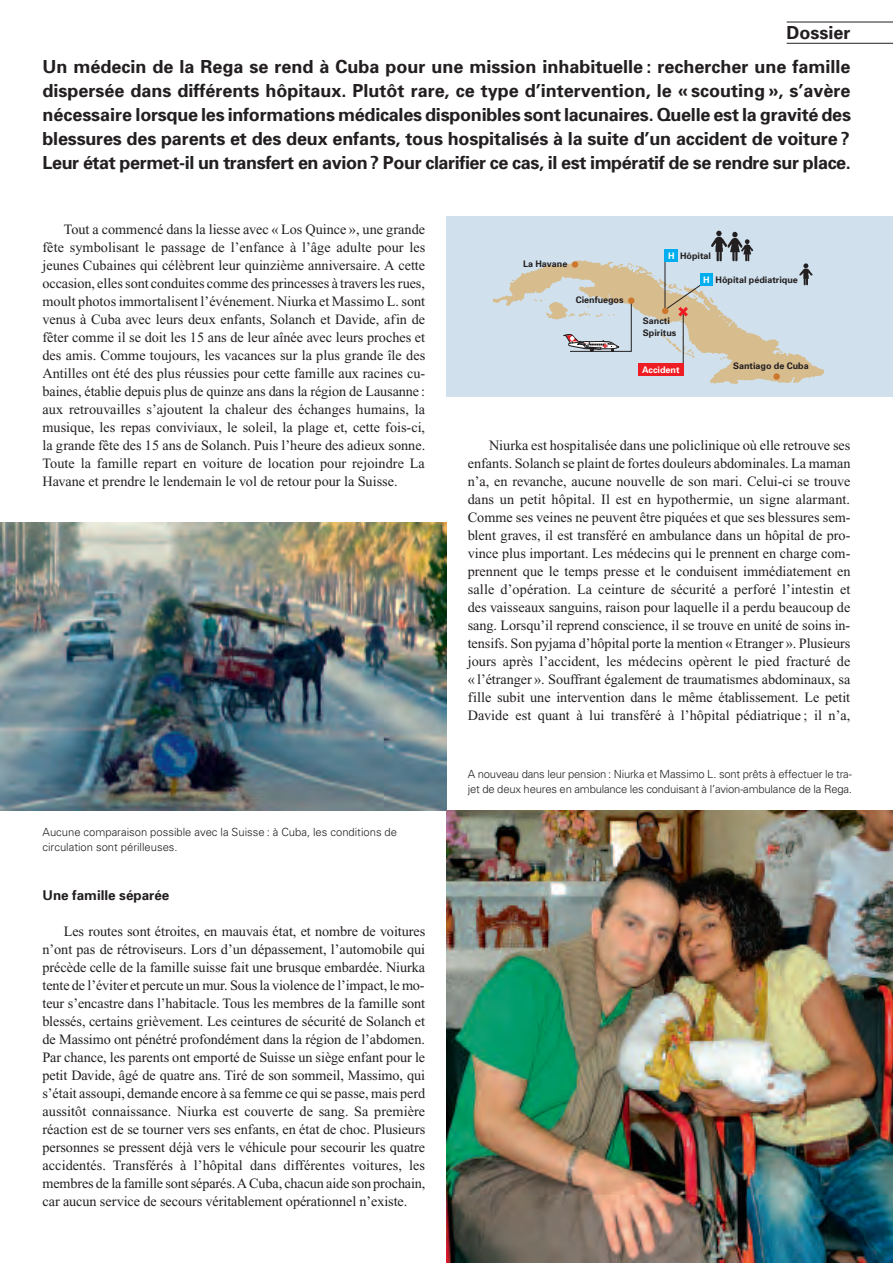
<style>
.page{position:relative;width:893px;height:1263px;background:#fff}
.page>*{position:absolute;margin:0;border:0;box-sizing:border-box;transform-origin:0 0}
.t1{font:700 18px/24px "Univers";letter-spacing:-.025em;color:#231f20;text-align:justify}
.t2{font:700 18px "Univers";color:#231f20}
.t3{font:14.25px/18px "Times New Roman";color:#231f20;text-align:justify}
.t4{font:700 13.5px "Univers";color:#231f20}
.t5{font:300 11.25px/15px "Univers";letter-spacing:-.015em;color:#231f20}
.t6{font:700 9px/12px "Univers";color:#231f20}
.t7{font:700 9px "Univers";color:#fff}
</style>
<div class="page">
<div style="left:446px;top:216px;width:447px;height:180px;background:#d0e1ed"></div>
<img style="left:492px;top:260px;width:332px;height:124px">
<div style="left:572px;top:261px;width:6px;height:7px;background:#cc772c;border-radius:50%"></div>
<div style="left:773px;top:373px;width:7px;height:7px;background:#cc772c;border-radius:50%"></div>
<svg style="left:563px;top:300px;width:69px;height:52px"></svg>
<div style="left:628px;top:297px;width:6px;height:7px;background:#cc772c;border-radius:50%"></div>
<hr style="left:683px;top:310px;width:1px;height:66px;background:#231f20">
<hr style="left:665px;top:249px;width:1px;height:62px;background:#231f20">
<div style="left:700px;top:273px;width:12px;height:13px;background:#00aeef"></div>
<svg style="left:662px;top:284px;width:40px;height:36px"></svg>
<div style="left:664px;top:249px;width:14px;height:13px;background:#00aeef"></div>
<div style="left:638px;top:363px;width:46px;height:13px;background:#ee1d23"></div>
<img style="left:711px;top:231px;width:46px;height:30px">
<img style="left:797px;top:260px;width:15px;height:25px">
<img style="left:0;top:522px;width:446px;height:288px">
<img style="left:446px;top:810px;width:447px;height:453px">
<hr style="left:787px;top:22px;width:106px;height:1px;background:#231f20">
<hr style="left:787px;top:43px;width:106px;height:1px;background:#231f20">
<p class="t2" style="left:786px;top:26px;width:65px">Dossier</p>
<p class="t1" style="left:43px;top:56px;width:810px">Un médecin de la Rega se rend à Cuba pour une mission inhabituelle : rechercher une famille dispersée dans différents hôpitaux. Plutôt rare, ce type d’intervention, le « scouting », s’avère nécessaire lorsque les informations médicales disponibles sont lacunaires. Quelle est la gravité des blessures des parents et des deux enfants, tous hospitalisés à la suite d’un accident de voiture ?<br>Leur état permet-il un transfert en avion ? Pour clarifier ce cas, il est impératif de se rendre sur place.</p>
<p class="t3" style="left:43px;top:222px;width:384px;text-indent:21px">Tout a commencé dans la liesse avec « Los Quince », une grande fête symbolisant le passage de l’enfance à l’âge adulte pour les jeunes Cubaines qui célèbrent leur quinzième anniversaire. A cette occasion, elles sont conduites comme des princesses à travers les rues, moult photos immortalisent l’événement. Niurka et Massimo L. sont venus à Cuba avec leurs deux enfants, Solanch et Davide, afin de fêter comme il se doit les 15 ans de leur aînée avec leurs proches et des amis. Comme toujours, les vacances sur la plus grande île des Antilles ont été des plus réussies pour cette famille aux racines cu&shy;baines, établie depuis plus de quinze ans dans la région de Lausanne : aux retrouvailles s’ajoutent la chaleur des échanges humains, la musique, les repas conviviaux, le soleil, la plage et, cette fois-ci, la grande fête des 15 ans de Solanch. Puis l’heure des adieux sonne.<br>Toute la famille repart en voiture de location pour rejoindre La Havane et prendre le lendemain le vol de retour pour la Suisse.</p>
<p class="t5" style="left:43px;top:826px;width:356px">Aucune comparaison possible avec la Suisse : à Cuba, les conditions de circulation sont périlleuses.</p>
<p class="t4" style="left:43px;top:890px;width:128px">Une famille séparée</p>
<p class="t3" style="left:42px;top:924px;width:384px;text-indent:21px">Les routes sont étroites, en mauvais état, et nombre de voitures n’ont pas de rétroviseurs. Lors d’un dépassement, l’automobile qui précède celle de la famille suisse fait une brusque embardée. Niurka tente de l’éviter et percute un mur. Sous la violence de l’impact, le mo&shy;teur s’encastre dans l’habitacle. Tous les membres de la famille sont blessés, certains grièvement. Les ceintures de sécurité de Solanch et de Massimo ont pénétré profondément dans la région de l’abdomen.<br>Par chance, les parents ont emporté de Suisse un siège enfant pour le petit Davide, âgé de quatre ans. Tiré de son sommeil, Massimo, qui s’était assoupi, demande encore à sa femme ce qui se passe, mais perd aussitôt connaissance. Niurka est couverte de sang. Sa première réaction est de se tourner vers ses enfants, en état de choc. Plusieurs personnes se pressent déjà vers le véhicule pour secourir les quatre accidentés. Transférés à l’hôpital dans différentes voitures, les membres de la famille sont séparés. A Cuba, chacun aide son prochain, car aucun service de secours véritablement opérationnel n’existe.</p>
<p class="t6" style="left:523px;top:258px;width:46px">La Havane</p>
<p class="t6" style="left:576px;top:295px;width:49px">Cienfuegos</p>
<p class="t7" style="left:668px;top:252px;width:8px">H</p>
<p class="t6" style="left:680px;top:250px;width:32px">Hôpital</p>
<p class="t7" style="left:703px;top:276px;width:8px">H</p>
<p class="t6" style="left:716px;top:275px;width:84px">Hôpital pédiatrique</p>
<p class="t6" style="left:643px;top:316px;width:35px">Sancti<br>Spiritus</p>
<p class="t7" style="left:642px;top:366px;width:39px">Accident</p>
<p class="t6" style="left:733px;top:361px;width:77px">Santiago de Cuba</p>
<p class="t3" style="left:468px;top:438px;width:384px;text-indent:21px">Niurka est hospitalisée dans une policlinique où elle retrouve ses enfants. Solanch se plaint de fortes douleurs abdominales. La maman n’a, en revanche, aucune nouvelle de son mari. Celui-ci se trouve dans un petit hôpital. Il est en hypothermie, un signe alarmant.<br>Comme ses veines ne peuvent être piquées et que ses blessures sem&shy;blent graves, il est transféré en ambulance dans un hôpital de pro&shy;vince plus important. Les médecins qui le prennent en charge com&shy;prennent que le temps presse et le conduisent immédiatement en salle d’opération. La ceinture de sécurité a perforé l’intestin et des vaisseaux sanguins, raison pour laquelle il a perdu beaucoup de sang. Lorsqu’il reprend conscience, il se trouve en unité de soins in&shy;tensifs. Son pyjama d’hôpital porte la mention « Etranger ». Plusieurs jours après l’accident, les médecins opèrent le pied f racturé de « l’étranger ». Souffrant également de traumatismes abdominaux, sa fille subit une intervention dans le même établissement. Le petit Davide est quant à lui transféré à l’hôpital pédiatrique ; il n’a,</p>
<p class="t5" style="left:468px;top:767px;width:386px">A nouveau dans leur pension : Niurka et Massimo L. sont prêts à effectuer le tra&shy;jet de deux heures en ambulance les conduisant à l’avion-ambulance de la Rega.</p>
</div>
